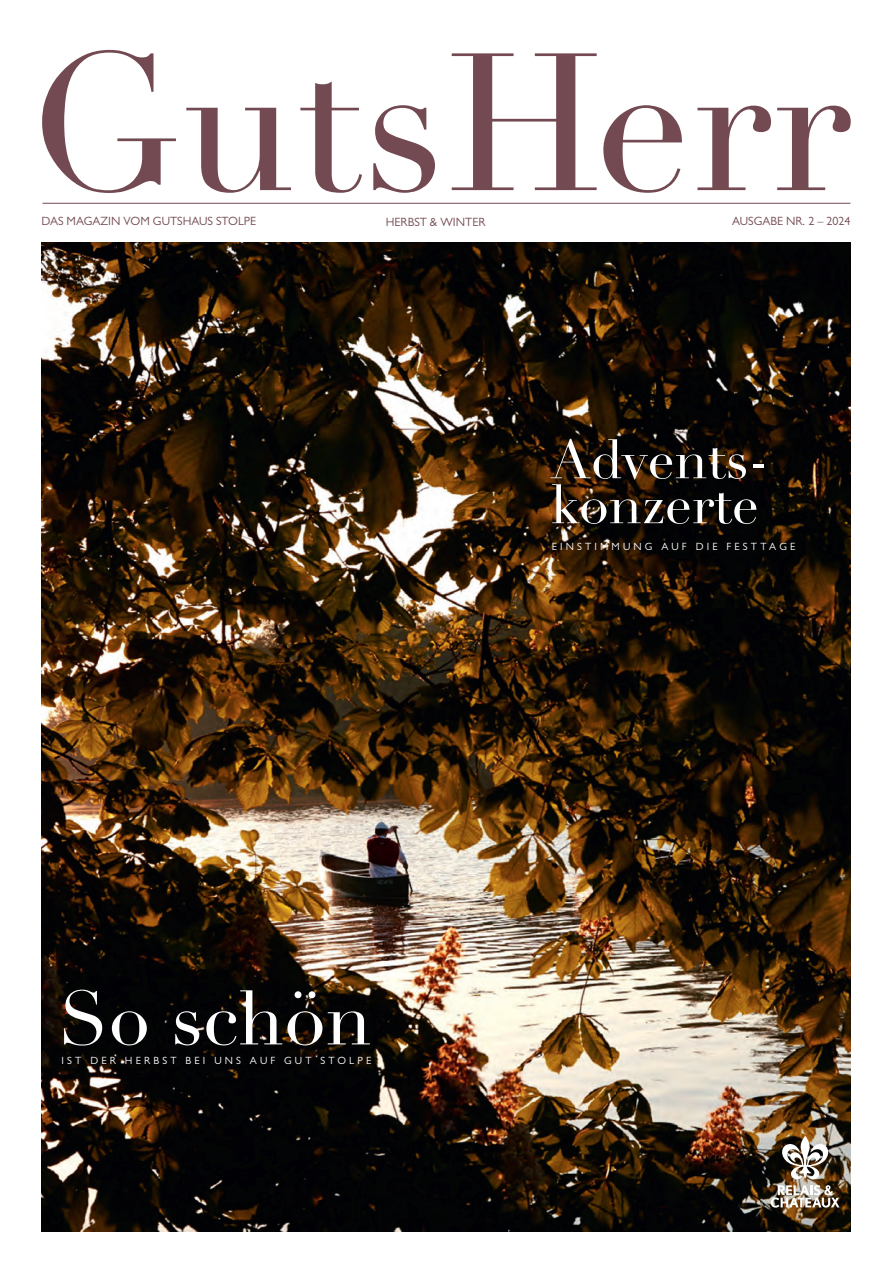
<style>
.page{position:relative;width:893px;height:1263px;background:#fff}
.page>*{position:absolute;margin:0;border:0;box-sizing:border-box;transform-origin:0 0}
.t1{font:192px "Didot";letter-spacing:.01em;color:#734a52}
.t2{font:75px "Didot";color:#fff}
.t3{font:54px/45px "Didot";color:#fff}
.t4{font:12px "Gill Sans";color:#734a52}
.t5{font:10.5px "Gill Sans";letter-spacing:.3em;color:#fff}
</style>
<div class="page">
<img style="left:41px;top:242px;width:809px;height:989px">
<hr style="left:43px;top:203px;width:807px;height:1px;background:#734a52">
<img style="left:771px;top:1136px;width:68px;height:71px">
<h1 class="t1" style="left:27px;top:8px;width:824px">GutsHerr</h1>
<p class="t4" style="left:41px;top:215px;width:216px">DAS MAGAZIN VOM GUTSHAUS STOLPE</p>
<p class="t4" style="left:386px;top:215px;width:101px">HERBST &amp; WINTER</p>
<p class="t4" style="left:732px;top:215px;width:120px">AUSGABE NR. 2 – 2024</p>
<h3 class="t3" style="left:551px;top:438px;width:219px">Advents&shy;konzerte</h3>
<h2 class="t2" style="left:58px;top:973px;width:315px">So schön</h2>
<p class="t5" style="left:62px;top:1054px;width:311px">IST DER HERBST BEI UNS AUF GUT STOLPE</p>
<p class="t5" style="left:552px;top:541px;width:245px">EINSTIMMUNG AUF DIE FESTTAGE</p>
</div>
